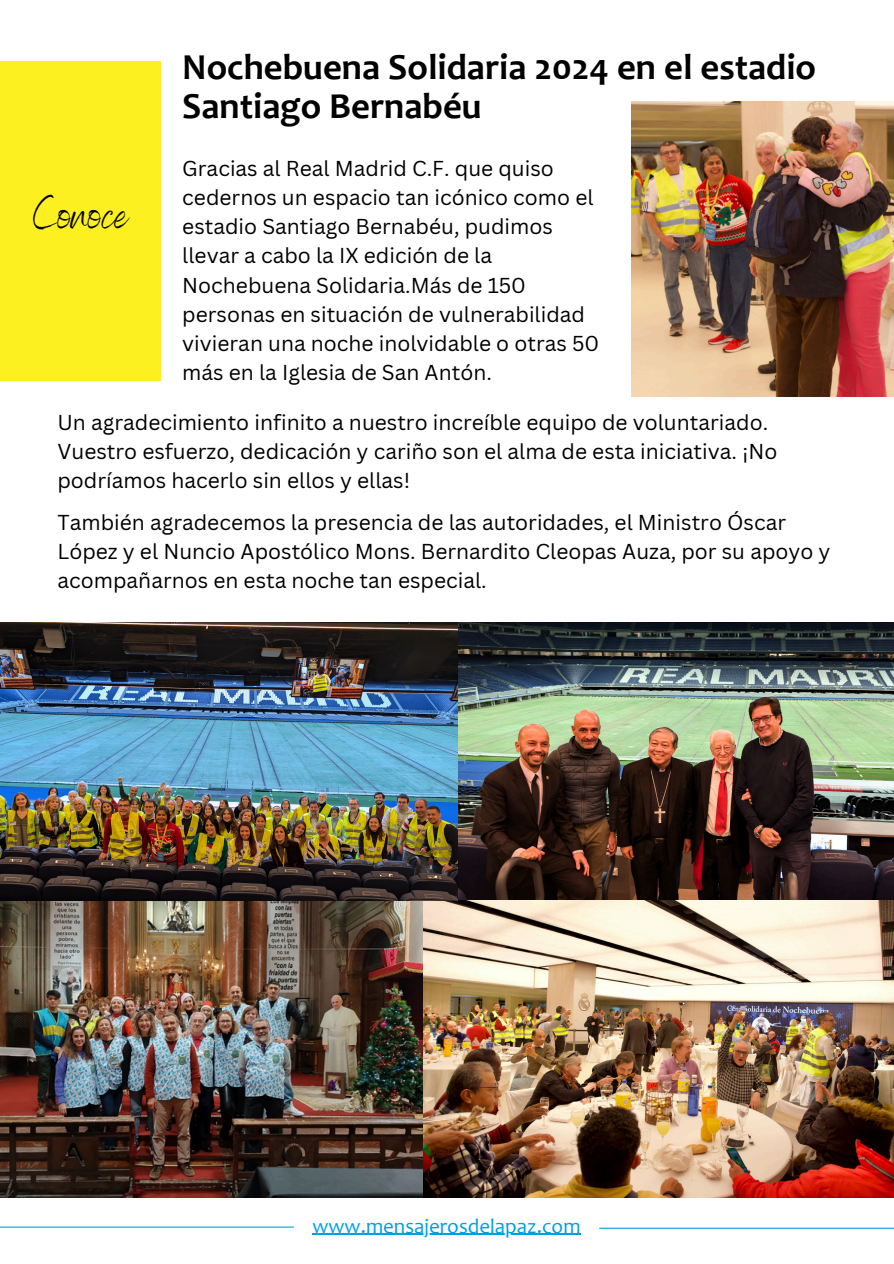
<style>
.page{position:relative;width:894px;height:1264px;background:#fff}
.page>*{position:absolute;margin:0;border:0;box-sizing:border-box;transform-origin:0 0}
.t1{font:46.2px "Benedict";color:#000}
.t2{font:700 36.75px/39.3px "Candara";color:#000}
.t3{font:21px/29.2px "Canva Sans";color:#000}
.t4{font:21px "Candara";color:#009fe3}
</style>
<div class="page">
<hr style="left:0;top:1226px;width:294px;height:1px;background:#009fe3">
<hr style="left:599px;top:1227px;width:294px;height:1px;background:#009fe3">
<div style="left:0;top:61px;width:160px;height:319px;background:#fcf020"></div>
<img style="left:0;top:623px;width:893px;height:277px">
<img style="left:401px;top:900px;width:492px;height:297px">
<img style="left:0;top:901px;width:422px;height:296px">
<img style="left:631px;top:102px;width:262px;height:295px">
<hr style="left:312px;top:1233px;width:268px;height:1px;background:#009fe3">
<p class="t2" style="left:182px;top:51px;width:635px">Nochebuena Solidaria 2024 en el estadio<br>Santiago Bernabéu</p>
<h2 class="t3" style="left:182px;top:153px;width:418px">Gracias al Real Madrid C.F. que quiso cedernos un espacio tan icónico como el estadio Santiago Bernabéu, pudimos llevar a cabo la IX edición de la Nochebuena Solidaria.Más de 150 personas en situación de vulnerabilidad vivieran una noche inolvidable o otras 50 más en la Iglesia de San Antón.</h2>
<p class="t3" style="left:57px;top:407px;width:721px">Un agradecimiento infinito a nuestro increíble equipo de voluntariado.<br>Vuestro esfuerzo, dedicación y cariño son el alma de esta iniciativa. ¡No podríamos hacerlo sin ellos y ellas!</p>
<p class="t3" style="left:57px;top:507px;width:774px">También agradecemos la presencia de las autoridades, el Ministro Óscar<br>López y el Nuncio Apostólico Mons. Bernardito Cleopas Auza, por su apoyo y acompañarnos en esta noche tan especial.</p>
<p class="t1" style="left:33px;top:184px;width:97px">Conoce</p>
<h1 class="t4" style="left:312px;top:1217px;width:269px">www.mensajerosdelapaz.com</h1>
</div>
